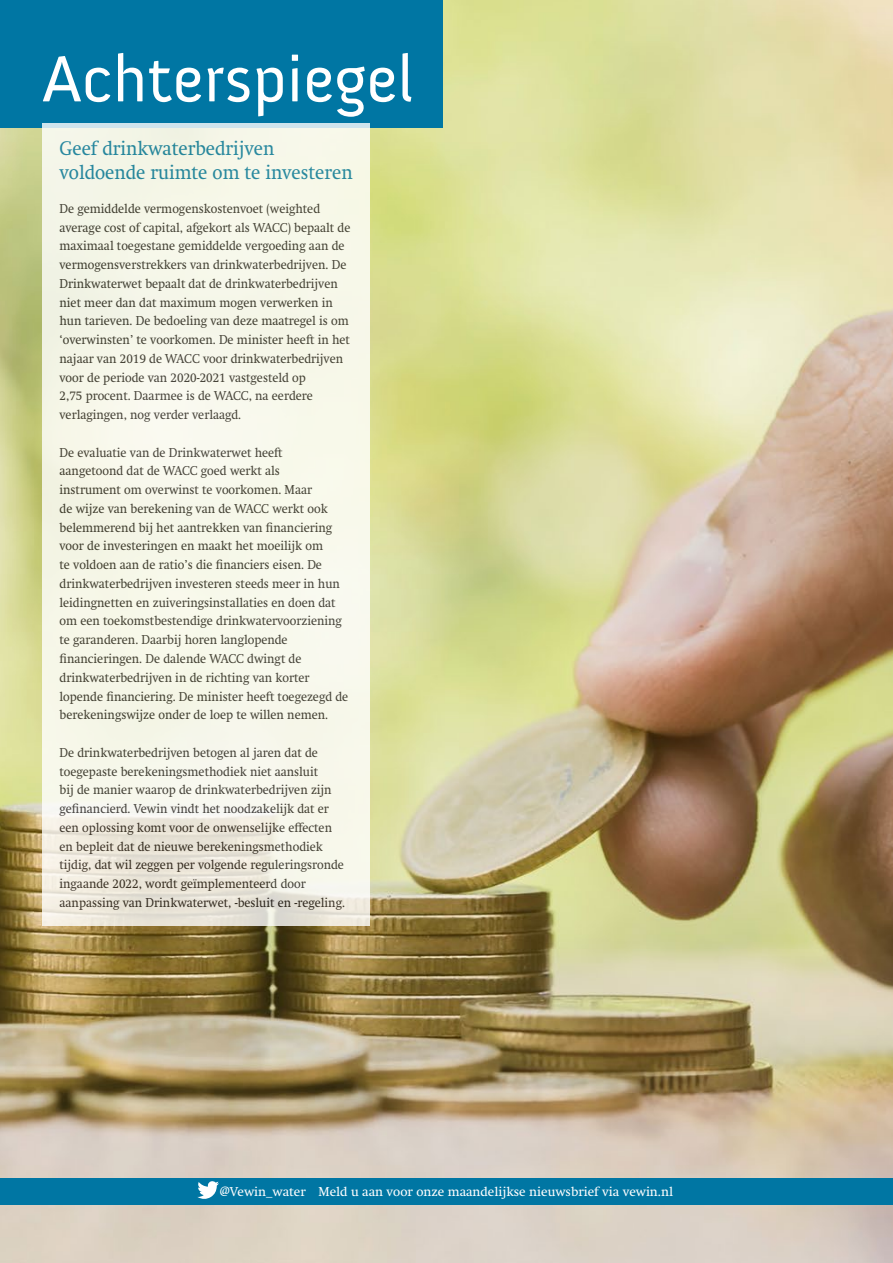
<style>
.page{position:relative;width:893px;height:1263px;background:#fff}
.page>*{position:absolute;margin:0;border:0;box-sizing:border-box;transform-origin:0 0}
.t1{font:66.6px "Anivers";color:#fff}
.t2{font:19.5px/24px "Swift";color:#0076a3;scale:.93 1}
.t3{font:12.75px/18.8px "Swift";color:#231f20;scale:.93 1}
.t4{font:12.75px "Swift";color:#fff}
</style>
<div class="page">
<img style="left:0;top:0;width:893px;height:1263px">
<div style="left:0;top:1178px;width:893px;height:26px;background:#0076a3"></div>
<svg style="left:197px;top:1181px;width:22px;height:18px"></svg>
<div style="left:0;top:0;width:442px;height:128px;background:#0076a3"></div>
<svg style="left:43px;top:123px;width:327px;height:802px;background:#f4f5e8"></svg>
<h1 class="t1" style="left:43px;top:43px;width:373px">Achterspiegel</h1>
<h2 class="t2" style="left:60px;top:136px;width:317px">Geef drinkwaterbedrijven voldoende ruimte om te investeren</h2>
<p class="t3" style="left:60px;top:199px;width:314px">De gemiddelde vermogenskostenvoet (weighted average cost of capital, afgekort als WACC) bepaalt de maximaal toegestane gemiddelde vergoeding aan de vermogensverstrekkers van drinkwaterbedrijven. De Drinkwaterwet bepaalt dat de drinkwaterbedrijven niet meer dan dat maximum mogen verwerken in hun tarieven. De bedoeling van deze maatregel is om ‘overwinsten’ te voorkomen. De minister heeft in het najaar van 2019 de WACC voor drinkwaterbedrijven voor de periode van 2020-2021 vastgesteld op<br>2,75 procent. Daarmee is de WACC, na eerdere verlagingen, nog verder verlaagd.</p>
<p class="t3" style="left:60px;top:443px;width:312px">De evaluatie van de Drinkwaterwet heeft aangetoond dat de WACC goed werkt als<br>instrument om overwinst te voorkomen. Maar<br>de wijze van berekening van de WACC werkt ook belemmerend bij het aantrekken van financiering voor de investeringen en maakt het moeilijk om<br>te voldoen aan de ratio’s die financiers eisen. De drinkwaterbedrijven investeren steeds meer in hun leidingnetten en zuiveringsinstallaties en doen dat om een toekomstbestendige drinkwatervoorziening te garanderen. Daarbij horen langlopende financieringen. De dalende WACC dwingt de drinkwaterbedrijven in de richting van korter lopende financiering. De minister heeft toegezegd de berekeningswijze onder de loep te willen nemen.</p>
<p class="t3" style="left:60px;top:743px;width:308px">De drinkwaterbedrijven betogen al jaren dat de toegepaste berekeningsmethodiek niet aansluit<br>bij de manier waarop de drinkwaterbedrijven zijn gefinancierd. Vewin vindt het noodzakelijk dat er een oplossing komt voor de onwenselijke effecten en bepleit dat de nieuwe berekeningsmethodiek tijdig, dat wil zeggen per volgende reguleringsronde ingaande 2022, wordt geïmplementeerd door aanpassing van Drinkwaterwet, -besluit en -regeling.</p>
<p class="t4" style="left:220px;top:1184px;width:455px">@Vewin_water Meld u aan voor onze maandelijkse nieuwsbrief via vewin.nl</p>
</div>
